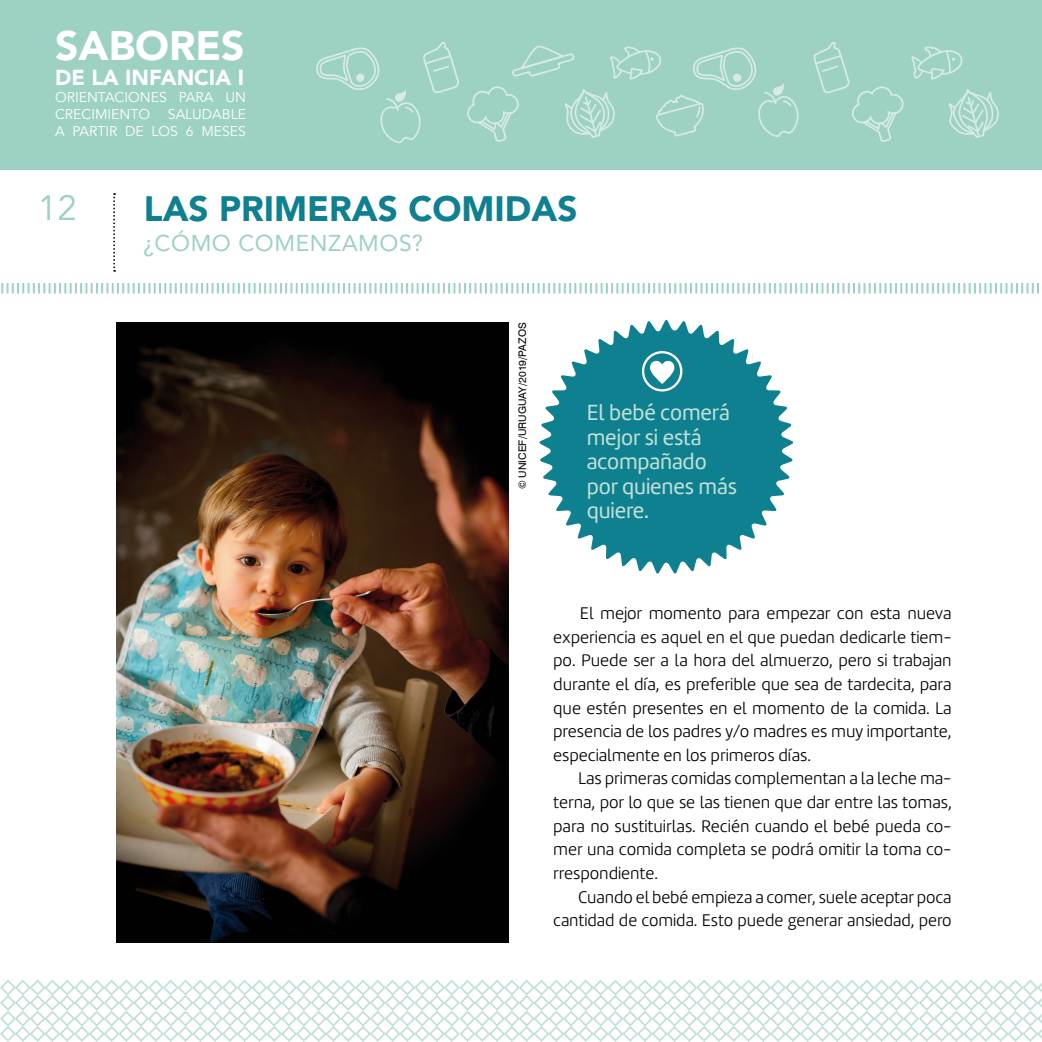
<style>
.page{position:relative;width:1042px;height:1042px;background:#fff}
.page>*{position:absolute;margin:0;border:0;box-sizing:border-box;transform-origin:0 0}
.t1{font:900 40.77px "Avenir LT Std";color:#fff}
.t2{font:900 35px "Avenir LT Std";color:#0f8090}
.t3{font:35px "Avenir LT Std";color:#9cd1c4}
.t4{font:22.75px/24.5px "Marine";letter-spacing:-.005em;color:#bfe0d7}
.t5{font:22.75px "Avenir LT Std";letter-spacing:.025em;color:#9cd1c4}
.t6{font:900 21.53px "Avenir LT Std";color:#fff}
.t7{font:300 17.5px/23.6px "Marine";letter-spacing:-.005em;color:#000;text-align:justify}
.t8{font:14px/16.8px "Avenir LT Std";color:#fff}
.t9{font:10.5px "Swiss 721 BT";letter-spacing:.005em;color:#000}
</style>
<div class="page">
<div style="left:0;top:0;width:1042px;height:170px;background:#9cd1c4"></div>
<svg style="left:113px;top:193px;width:2px;height:79px"></svg>
<svg style="left:316px;top:42px;width:483px;height:102px"></svg>
<svg style="left:813px;top:42px;width:186px;height:100px"></svg>
<svg style="left:1px;top:283px;width:1038px;height:11px"></svg>
<svg style="left:539px;top:320px;width:254px;height:254px;fill:#0f8090"></svg>
<svg style="left:650px;top:361px;width:24px;height:23px"></svg>
<div style="left:642px;top:351px;width:40px;height:40px;border:2px solid #fff;border-radius:50%"></div>
<img style="left:116px;top:322px;width:392px;height:621px">
<svg style="left:0;top:980px;width:1042px;height:62px"></svg>
<h1 class="t1" style="left:55px;top:21px;width:191px">SABORES</h1>
<p class="t6" style="left:55px;top:65px;width:190px">DE LA INFANCIA I</p>
<p class="t8" style="left:55px;top:89px;width:192px">ORIENTACIONES PARA UN<br>CRECIMIENTO</p>
<p class="t8" style="left:55px;top:106px;width:192px;text-align:right">SALUDABLE<br>A PARTIR DE LOS 6 MESES</p>
<h2 class="t3" style="left:38px;top:187px;width:40px">12</h2>
<h2 class="t2" style="left:144px;top:187px;width:435px">LAS PRIMERAS COMIDAS</h2>
<h3 class="t5" style="left:143px;top:230px;width:282px">¿CÓMO COMENZAMOS?</h3>
<p class="t9" style="left:516px;top:489px;width:168px;rotate:-90deg">© UNICEF/URUGUAY/2019/PAZOS</p>
<h3 class="t4" style="left:587px;top:400px;width:152px">El bebé comerá mejor si está acompañado por quienes más quiere.</h3>
<p class="t7" style="left:553px;top:601px;width:400px;text-indent:27px">El mejor momento para empezar con esta nueva experiencia es aquel en el que puedan dedicarle tiem&shy;po. Puede ser a la hora del almuerzo, pero si trabajan durante el día, es preferible que sea de tardecita, para que estén presentes en el momento de la comida. La presencia de los padres y/o madres es muy importante, especialmente en los primeros días.</p>
<p class="t7" style="left:553px;top:767px;width:400px;text-indent:25px">Las primeras comidas complementan a la leche ma&shy;terna, por lo que se las tienen que dar entre las tomas, para no sustituirlas. Recién cuando el bebé pueda co&shy;mer una comida completa se podrá omitir la toma co&shy;rrespondiente.</p>
<p class="t7" style="left:553px;top:885px;width:400px;text-align:right">Cuando el bebé empieza a comer, suele aceptar poca cantidad de comida. Esto puede generar ansiedad, pero</p>
</div>
